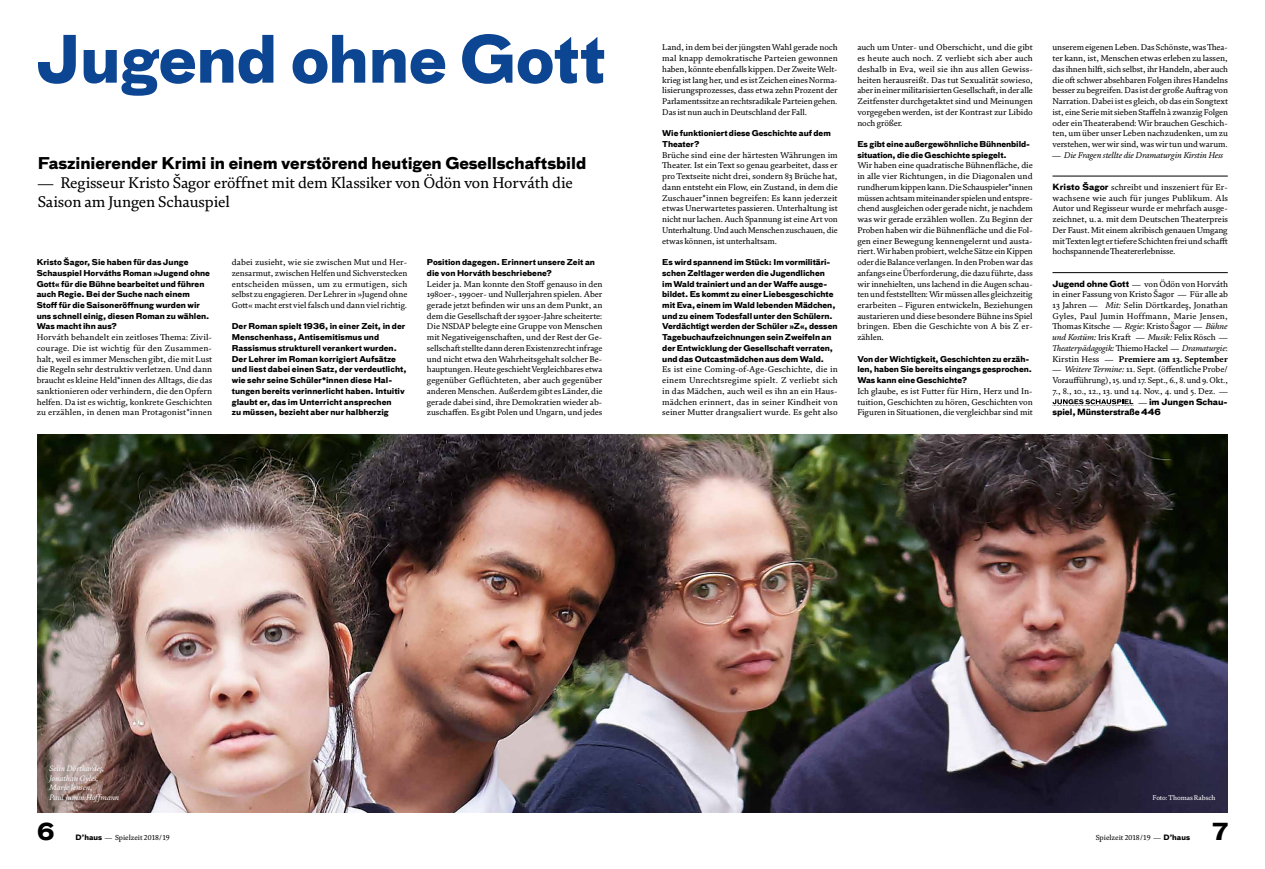
<style>
.page{position:relative;width:1265px;height:869px;background:#fff}
.page>*{position:absolute;margin:0;border:0;box-sizing:border-box;transform-origin:0 0}
.t1{font:700 63.09px "Bau Pro";letter-spacing:-.01em;color:#0c4592}
.t2{font:700 22.75px "Bau Pro";color:#000}
.t3{font:15.75px/18.9px "FS Brabo";letter-spacing:-.005em;color:#000}
.t4{font:700 15.75px "Bau Pro";letter-spacing:-.005em;color:#000}
.t5{font:8.58px/10.7px "FS Brabo";letter-spacing:-.005em;color:#000;text-align:justify}
.t6{font:italic 8.58px "FS Brabo";letter-spacing:-.015em;color:#000}
.t7{font:700 8.31px/10.7px "Bau Pro";letter-spacing:-.01em;color:#000}
.t8{font:700 7.88px/10.7px "Bau Pro";letter-spacing:-.005em;color:#000}
.t9{font:italic 7.88px/9.6px "FS Brabo";letter-spacing:-.015em;color:#fff}
.t10{font:7.44px "FS Brabo";color:#000}
.t11{font:7px "FS Brabo";letter-spacing:-.005em;color:#fff}
.s1{font-family:"Bau Pro";font-weight:700;font-size:8.31px}
.s2{font-style:italic}
.s3{font-weight:700}
.s4{font-family:"FS Brabo";font-weight:400;font-size:8.58px}
.s5{font-family:"Bau Pro";font-weight:700;font-size:7.17px}
</style>
<div class="page">
<img style="left:37px;top:434px;width:1191px;height:377px">
<hr style="left:1052px;top:176px;width:176px;height:1px;background:#000">
<hr style="left:1052px;top:272px;width:176px;height:1px;background:#000">
<svg style="left:1052px;top:399px;width:81px;height:7px"></svg>
<div style="left:53px;top:763px;width:78px;height:46px;background:#000;opacity:.25"></div>
<h1 class="t1" style="left:36px;top:5px;width:571px">Jugend ohne Gott</h1>
<h3 class="t4" style="left:38px;top:149px;width:550px">Faszinierender Krimi in einem verstörend heutigen Gesellschaftsbild</h3>
<h3 class="t3" style="left:38px;top:172px;width:537px">— Regisseur Kristo Šagor eröffnet mit dem Klassiker von Ödön von Horváth die<br>Saison am Jungen Schauspiel</h3>
<p class="t8" style="left:37px;top:256px;width:175px">Kristo Šagor, Sie haben für das Junge Schauspiel Horváths Roman »Jugend ohne Gott« für die Bühne bearbeitet und führen auch Regie. Bei der Suche nach einem Stoff für die Saisoneröffnung wurden wir uns schnell einig, diesen Roman zu wählen.<br>Was macht ihn aus?</p>
<p class="t5" style="left:37px;top:331px;width:177px">Horváth behandelt ein zeitloses Thema: Zivil&shy;courage. Die ist wichtig für den Zusammen&shy;halt, weil es immer Menschen gibt, die mit Lust die Regeln sehr destruktiv verletzen. Und dann braucht es kleine Held*innen des Alltags, die das sanktionieren oder verhindern, die den Opfern helfen. Da ist es wichtig, konkrete Geschichten zu erzählen, in denen man Protagonist*innen</p>
<p class="t5" style="left:232px;top:256px;width:177px">dabei zusieht, wie sie zwischen Mut und Her&shy;zensarmut, zwischen Helfen und Sichverstecken entscheiden müssen, um zu ermutigen, sich selbst zu engagieren. Der Lehrer in »Jugend ohne Gott« macht erst viel falsch und dann viel richtig.</p>
<p class="t8" style="left:232px;top:320px;width:176px">Der Roman spielt 1936, in einer Zeit, in der Menschenhass, Antisemitismus und Rassismus strukturell verankert wurden.<br>Der Lehrer im Roman korrigiert Aufsätze und liest dabei einen Satz, der verdeutlicht, wie sehr seine Schüler*innen diese Hal&shy;tungen bereits verinnerlicht haben. Intuitiv glaubt er, das im Unterricht ansprechen<br>zu müssen, bezieht aber nur halbherzig</p>
<p class="t8" style="left:427px;top:256px;width:170px">Position dagegen. Erinnert unsere Zeit an die von Horváth beschriebene?</p>
<p class="t5" style="left:427px;top:278px;width:177px">Leider ja. Man konnte den Stoff genauso in den 1980er-, 1990er- und Nullerjahren spielen. Aber gerade jetzt befinden wir uns an dem Punkt, an dem die Gesellschaft der 1930er-Jahre scheiterte:<br>Die NSDAP belegte eine Gruppe von Menschen mit Negativeigenschaften, und der Rest der Ge&shy;sellschaft stellte dann deren Existenzrecht infrage und nicht etwa den Wahrheitsgehalt solcher Be&shy;hauptungen. Heute geschieht Vergleichbares etwa gegenüber Geflüchteten, aber auch gegenüber anderen Menschen. Außerdem gibt es Länder, die gerade dabei sind, ihre Demokratien wieder ab&shy;zuschaffen. Es gibt Polen und Ungarn, und jedes</p>
<p class="t5" style="left:662px;top:42px;width:177px">Land, in dem bei der jüngsten Wahl gerade noch mal knapp demokratische Parteien gewonnen haben, könnte ebenfalls kippen. Der Zweite Welt&shy;krieg ist lang her, und es ist Zeichen eines Norma&shy;lisierungsprozesses, dass etwa zehn Prozent der Parlamentssitze an rechtsradikale Parteien gehen.<br>Das ist nun auch in Deutschland der Fall.</p>
<p class="t8" style="left:662px;top:127px;width:170px">Wie funktioniert diese Geschichte auf dem<br>Theater?</p>
<p class="t5" style="left:662px;top:149px;width:177px">Brüche sind eine der härtesten Währungen im Theater. Ist ein Text so genau gearbeitet, dass er pro Textseite nicht drei, sondern 83 Brüche hat, dann entsteht ein Flow, ein Zustand, in dem die Zuschauer*innen begreifen: Es kann jederzeit etwas Unerwartetes passieren. Unterhaltung ist nicht nur lachen. Auch Spannung ist eine Art von Unterhaltung. Und auch Menschen zuschauen, die etwas können, ist unterhaltsam.</p>
<p class="t8" style="left:662px;top:256px;width:177px">Es wird spannend im Stück: Im vormilitäri&shy;schen Zeltlager werden die Jugendlichen<br>im Wald trainiert und an der Waffe ausge&shy;bildet. Es kommt zu einer Liebesgeschichte mit Eva, einem im Wald lebenden Mädchen, und zu einem Todesfall unter den Schülern.<br>Verdächtigt werden der Schüler »Z«, dessen Tagebuchaufzeichnungen sein Zweifeln an der Entwicklung der Gesellschaft verraten, und das Outcastmädchen aus dem Wald.</p>
<p class="t5" style="left:662px;top:363px;width:177px">Es ist eine Coming-of-Age-Geschichte, die in einem Unrechtsregime spielt. Z verliebt sich in das Mädchen, auch weil es ihn an ein Haus&shy;mädchen erinnert, das in seiner Kindheit von seiner Mutter drangsaliert wurde. Es geht also</p>
<p class="t5" style="left:857px;top:42px;width:177px">auch um Unter- und Oberschicht, und die gibt es heute auch noch. Z verliebt sich aber auch deshalb in Eva, weil sie ihn aus allen Gewiss&shy;heiten herausreißt. Das tut Sexualität sowieso, aber in einer militarisierten Gesellschaft, in der alle Zeitfenster durchgetaktet sind und Meinungen vorgegeben werden, ist der Kontrast zur Libido noch größer.</p>
<p class="t8" style="left:857px;top:138px;width:174px">Es gibt eine außergewöhnliche Bühnenbild&shy;situation, die die Geschichte spiegelt.</p>
<p class="t5" style="left:857px;top:160px;width:177px">Wir haben eine quadratische Bühnenfläche, die in alle vier Richtungen, in die Diagonalen und rundherum kippen kann. Die Schauspieler*innen müssen achtsam miteinander spielen und entspre&shy;chend ausgleichen oder gerade nicht, je nachdem was wir gerade erzählen wollen. Zu Beginn der Proben haben wir die Bühnenfläche und die Fol&shy;gen einer Bewegung kennengelernt und austa&shy;riert. Wir haben probiert, welche Sätze ein Kippen oder die Balance verlangen. In den Proben war das anfangs eine Überforderung, die dazu führte, dass wir innehielten, uns lachend in die Augen schau&shy;ten und feststellten: Wir müssen alles gleichzeitig erarbeiten – Figuren entwickeln, Beziehungen austarieren und diese besondere Bühne ins Spiel bringen. Eben die Geschichte von A bis Z er&shy;zählen.</p>
<p class="t8" style="left:857px;top:352px;width:176px">Von der Wichtigkeit, Geschichten zu erzäh&shy;len, haben Sie bereits eingangs gesprochen.<br>Was kann eine Geschichte?</p>
<p class="t5" style="left:857px;top:385px;width:177px">Ich glaube, es ist Futter für Hirn, Herz und In&shy;tuition, Geschichten zu hören, Geschichten von Figuren in Situationen, die vergleichbar sind mit</p>
<p class="t5" style="left:1052px;top:42px;width:177px">unserem eigenen Leben. Das Schönste, was Thea&shy;ter kann, ist, Menschen etwas erleben zu lassen, das ihnen hilft, sich selbst, ihr Handeln, aber auch die oft schwer absehbaren Folgen ihres Handelns besser zu begreifen. Das ist der große Auftrag von Narration. Dabei ist es gleich, ob das ein Songtext ist, eine Serie mit sieben Staffeln à zwanzig Folgen oder ein Theaterabend: Wir brauchen Geschich&shy;ten, um über unser Leben nachzudenken, um zu verstehen, wer wir sind, was wir tun und warum.</p>
<p class="t6" style="left:1052px;top:148px;width:173px">— Die Fragen stellte die Dramaturgin Kirstin Hess</p>
<p class="t5" style="left:1052px;top:181px;width:177px"><span class="s1">Kristo Šagor</span> schreibt und inszeniert für Er&shy;wachsene wie auch für junges Publikum. Als Autor und Regisseur wurde er mehrfach ausge&shy;zeichnet, u. a. mit dem Deutschen Theaterpreis Der Faust. Mit einem akribisch genauen Umgang mit Texten legt er tiefere Schichten frei und schafft hochspannende Theatererlebnisse.</p>
<p class="t5" style="left:1052px;top:278px;width:177px"><span class="s1">Jugend ohne Gott</span> — von Ödön von Horváth in einer Fassung von Kristo Šagor — Für alle ab 13 Jahren — <span class="s2">Mit:</span> Selin Dörtkardeş, Jonathan Gyles, Paul Jumin Hoffmann, Marie Jensen, Thomas Kitsche — <span class="s2">Regie</span>: Kristo Šagor <span class="s2">— Bühne und Kostüm:</span> Iris Kraft <span class="s2">— Musik:</span> Felix Rösch <span class="s2">— Theaterpädagogik:</span> Thiemo Hackel <span class="s2">— Dramaturgie</span>:<br>Kirstin Hess — <span class="s3">Premiere am 13. September</span></p>
<p class="t5" style="left:1052px;top:363px;width:177px">— <span class="s2">Weitere Termine:</span> 11. Sept. (öffentliche Probe/ Voraufführung), 15. und 17. Sept., 6., 8. und 9. Okt., 7., 8., 10., 12., 13. und 14. Nov., 4. und 5. Dez. —</p>
<p class="t7" style="left:1052px;top:395px;width:177px;text-indent:86px"><span class="s4">—</span> im Jungen Schau&shy;spiel, Münsterstraße 446</p>
<p class="t9" style="left:50px;top:762px;width:71px">Selin Dörtkardeş,<br>Jonathan Gyles,<br>Marie Jensen,<br>Paul Jumin Hoffmann</p>
<p class="t11" style="left:1153px;top:792px;width:64px">Foto: Thomas Rabsch</p>
<h2 class="t2" style="left:37px;top:811px;width:19px">6</h2>
<p class="t10" style="left:76px;top:831px;width:96px"><span class="s5">D’haus</span> — Spielzeit 2018/19</p>
<p class="t10" style="left:1096px;top:831px;width:96px">Spielzeit 2018/19 — <span class="s5">D’haus</span></p>
<h2 class="t2" style="left:1212px;top:811px;width:18px">7</h2>
</div>
